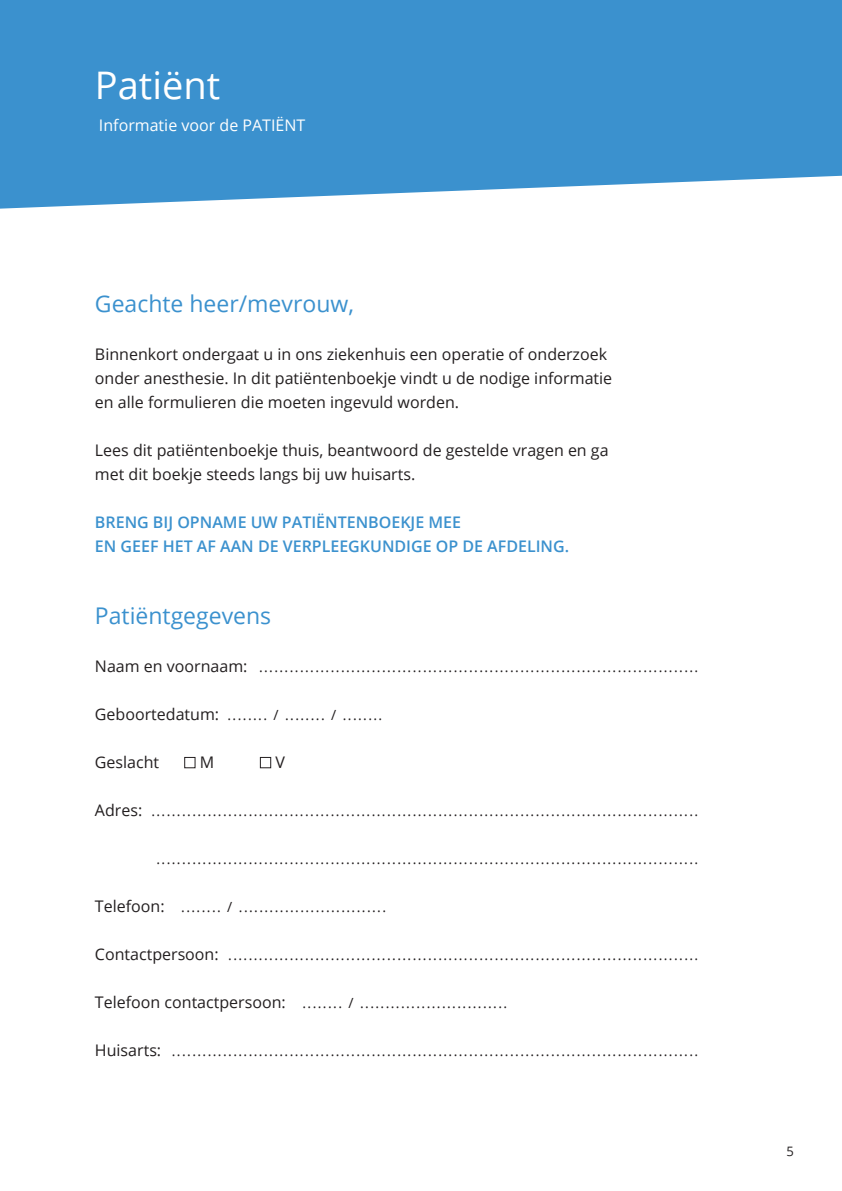
<style>
.page{position:relative;width:842px;height:1191px;background:#fff}
.page>*{position:absolute;margin:0;border:0;box-sizing:border-box;transform-origin:0 0}
.t1{font:38px "Open Sans";color:#fff}
.t2{font:23px "Open Sans";color:#3b91ce}
.t3{font:16px/24px "Open Sans";color:#231f20}
.t4{font:600 16px/24px "Open Sans";color:#3b91ce}
.t5{font:16px "Open Sans";color:#fff}
.t6{font:14px "Open Sans";color:#231f20}
.t7{font:13px "Open Sans";color:#231f20}
.s1{font-size:16px}
</style>
<div class="page">
<svg style="left:0;top:0;width:842px;height:209px;fill:#3b91ce"></svg>
<div style="left:184px;top:757px;width:12px;height:11px;border:1px solid #231f20"></div>
<div style="left:260px;top:757px;width:11px;height:11px;border:1px solid #231f20"></div>
<h1 class="t1" style="left:95px;top:59px;width:127px">Patiënt</h1>
<p class="t5" style="left:99px;top:115px;width:208px">Informatie voor de PATIËNT</p>
<h2 class="t2" style="left:95px;top:288px;width:261px">Geachte heer/mevrouw,</h2>
<p class="t3" style="left:95px;top:342px;width:519px">Binnenkort ondergaat u in ons ziekenhuis een operatie of onderzoek onder anesthesie. In dit patiëntenboekje vindt u de nodige informatie en alle formulieren die moeten ingevuld worden.</p>
<p class="t3" style="left:95px;top:438px;width:515px">Lees dit patiëntenboekje thuis, beantwoord de gestelde vragen en ga met dit boekje steeds langs bij uw huisarts.</p>
<p class="t4" style="left:95px;top:510px;width:476px">BRENG BIJ OPNAME UW PATIËNTENBOEKJE MEE<br>EN GEEF HET AF AAN DE VERPLEEGKUNDIGE OP DE AFDELING.</p>
<h2 class="t2" style="left:95px;top:600px;width:178px">Patiëntgegevens</h2>
<p class="t6" style="left:95px;top:657px;width:605px"><span class="s1">Naam en voornaam:</span> ......................................................................................</p>
<p class="t6" style="left:95px;top:705px;width:289px"><span class="s1">Geboortedatum:</span> ........ / ........ / ........</p>
<p class="t3" style="left:95px;top:750px;width:66px">Geslacht</p>
<p class="t3" style="left:200px;top:750px;width:16px">M</p>
<p class="t3" style="left:275px;top:750px;width:11px">V</p>
<p class="t6" style="left:95px;top:801px;width:605px"><span class="s1">Adres:</span> ...........................................................................................................</p>
<p class="t6" style="left:156px;top:849px;width:543px">..........................................................................................................</p>
<p class="t6" style="left:95px;top:897px;width:293px"><span class="s1">Telefoon:</span> ........ / .............................</p>
<p class="t6" style="left:95px;top:945px;width:605px"><span class="s1">Contactpersoon:</span> ............................................................................................</p>
<p class="t6" style="left:95px;top:993px;width:414px"><span class="s1">Telefoon contactpersoon:</span> ........ / .............................</p>
<p class="t6" style="left:95px;top:1041px;width:605px"><span class="s1">Huisarts:</span> .......................................................................................................</p>
<p class="t7" style="left:786px;top:1142px;width:9px">5</p>
</div>
